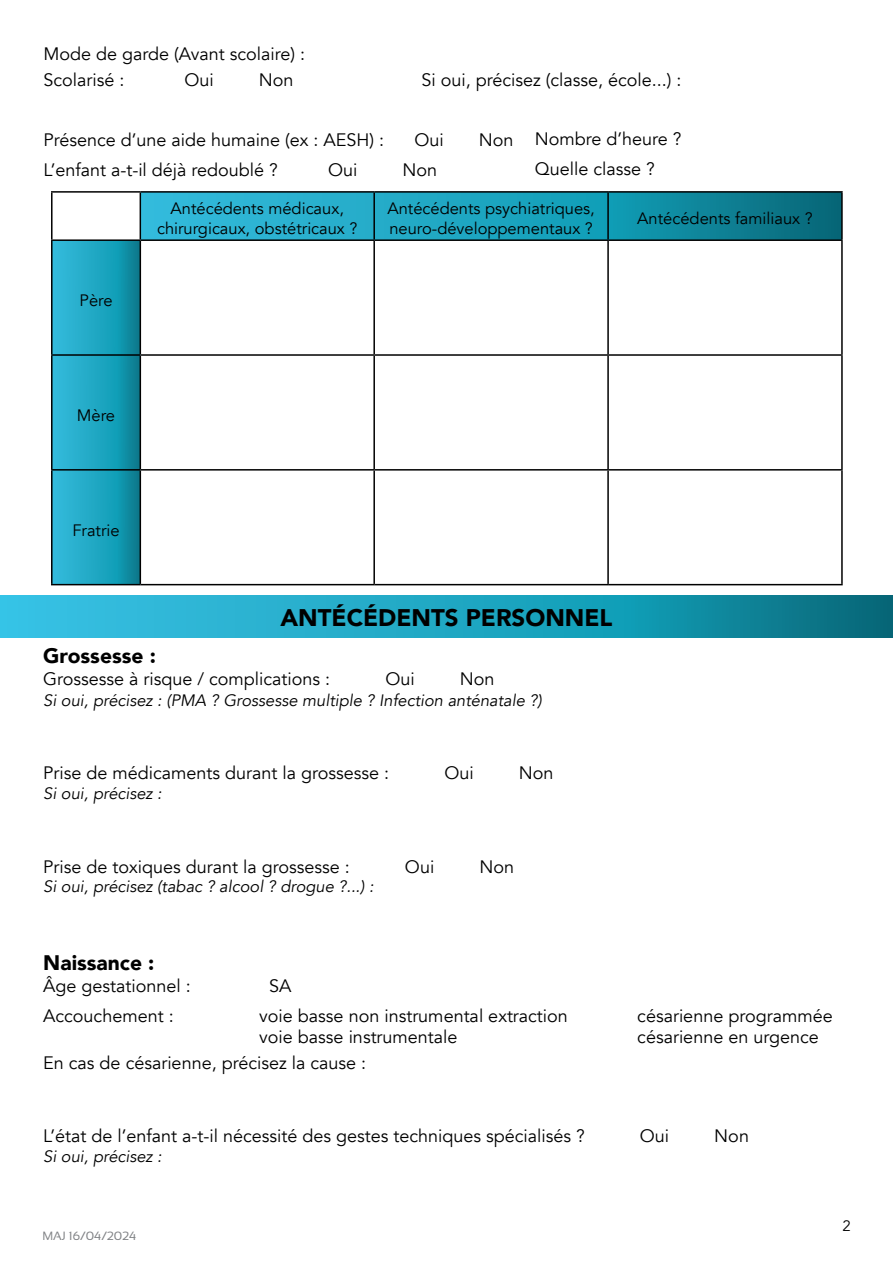
<style>
.page{position:relative;width:893px;height:1263px;background:#fff}
.page>*{position:absolute;margin:0;border:0;box-sizing:border-box;transform-origin:0 0}
.t1{font:900 24px "Avenir";color:#000}
.t2{font:900 21px "Avenir";color:#000}
.t3{font:18px/25.8px "Avenir";color:#000}
.t4{font:16.5px/19.8px "Avenir";color:#000;text-align:center}
.t5{font:italic 16.5px "Avenir";color:#000}
.t6{font:15px "Avenir";color:#000}
.t7{font:12px "Sansation";color:#808285}
</style>
<div class="page">
<svg style="left:0;top:596px;width:893px;height:42px;background:#1ea1bc"></svg>
<svg style="left:53px;top:193px;width:788px;height:391px"></svg>
<hr style="left:51px;top:191px;width:89px;height:2px;background:#000">
<hr style="left:51px;top:193px;width:2px;height:46px;background:#000">
<hr style="left:140px;top:191px;width:234px;height:2px;background:#000">
<hr style="left:140px;top:193px;width:1px;height:46px;background:#000">
<hr style="left:374px;top:191px;width:234px;height:2px;background:#000">
<hr style="left:373px;top:193px;width:2px;height:46px;background:#000">
<hr style="left:608px;top:191px;width:235px;height:2px;background:#000">
<hr style="left:607px;top:193px;width:2px;height:46px;background:#000">
<hr style="left:841px;top:193px;width:2px;height:46px;background:#000">
<hr style="left:51px;top:239px;width:89px;height:2px;background:#000">
<hr style="left:51px;top:241px;width:2px;height:113px;background:#000">
<hr style="left:140px;top:239px;width:234px;height:2px;background:#000">
<hr style="left:140px;top:241px;width:1px;height:113px;background:#000">
<hr style="left:374px;top:239px;width:234px;height:2px;background:#000">
<hr style="left:373px;top:241px;width:2px;height:113px;background:#000">
<hr style="left:608px;top:239px;width:235px;height:2px;background:#000">
<hr style="left:607px;top:241px;width:2px;height:113px;background:#000">
<hr style="left:841px;top:241px;width:2px;height:113px;background:#000">
<hr style="left:51px;top:354px;width:89px;height:2px;background:#000">
<hr style="left:51px;top:356px;width:2px;height:113px;background:#000">
<hr style="left:140px;top:354px;width:234px;height:2px;background:#000">
<hr style="left:140px;top:356px;width:1px;height:113px;background:#000">
<hr style="left:374px;top:354px;width:234px;height:2px;background:#000">
<hr style="left:373px;top:356px;width:2px;height:113px;background:#000">
<hr style="left:608px;top:354px;width:235px;height:2px;background:#000">
<hr style="left:607px;top:356px;width:2px;height:113px;background:#000">
<hr style="left:841px;top:356px;width:2px;height:113px;background:#000">
<hr style="left:51px;top:469px;width:89px;height:2px;background:#000">
<hr style="left:51px;top:471px;width:2px;height:113px;background:#000">
<hr style="left:140px;top:469px;width:234px;height:2px;background:#000">
<hr style="left:140px;top:471px;width:1px;height:113px;background:#000">
<hr style="left:374px;top:469px;width:234px;height:2px;background:#000">
<hr style="left:373px;top:471px;width:2px;height:113px;background:#000">
<hr style="left:608px;top:469px;width:235px;height:2px;background:#000">
<hr style="left:607px;top:471px;width:2px;height:113px;background:#000">
<hr style="left:841px;top:471px;width:2px;height:113px;background:#000">
<hr style="left:51px;top:584px;width:89px;height:1px;background:#000">
<hr style="left:140px;top:584px;width:234px;height:1px;background:#000">
<hr style="left:374px;top:584px;width:234px;height:1px;background:#000">
<hr style="left:608px;top:584px;width:235px;height:1px;background:#000">
<p class="t3" style="left:43px;top:41px;width:263px">Mode de garde (Avant scolaire) :<br>Scolarisé :</p>
<p class="t3" style="left:184px;top:67px;width:31px">Oui</p>
<p class="t3" style="left:259px;top:67px;width:36px">Non</p>
<p class="t3" style="left:421px;top:67px;width:262px">Si oui, précisez (classe, école...) :</p>
<p class="t3" style="left:43px;top:127px;width:342px">Présence d’une aide humaine (ex : AESH) :</p>
<p class="t3" style="left:414px;top:127px;width:31px">Oui</p>
<p class="t3" style="left:479px;top:127px;width:36px">Non</p>
<p class="t3" style="left:43px;top:158px;width:236px">L’enfant a-t-il déjà redoublé ?</p>
<p class="t3" style="left:328px;top:158px;width:31px">Oui</p>
<p class="t3" style="left:402px;top:158px;width:36px">Non</p>
<p class="t3" style="left:535px;top:124px;width:148px;line-height:30.2px">Nombre d’heure ?<br>Quelle classe ?</p>
<p class="t4" style="left:80px;top:291px;width:34px">Père</p>
<p class="t4" style="left:77px;top:405px;width:40px">Mère</p>
<p class="t4" style="left:157px;top:199px;width:202px">Antécédents médicaux, chirurgicaux, obstétricaux ?</p>
<p class="t4" style="left:387px;top:199px;width:209px;text-align:left">Antécédents psychiatriques, neuro-développementaux ?</p>
<p class="t4" style="left:637px;top:209px;width:177px">Antécédents familiaux ?</p>
<p class="t4" style="left:72px;top:520px;width:49px">Fratrie</p>
<h1 class="t1" style="left:280px;top:597px;width:334px">Antécédents Personnel</h1>
<p class="t2" style="left:43px;top:638px;width:114px">Grossesse :</p>
<p class="t3" style="left:43px;top:666px;width:289px">Grossesse à risque / complications :</p>
<p class="t3" style="left:385px;top:666px;width:31px">Oui</p>
<p class="t3" style="left:460px;top:666px;width:36px">Non</p>
<p class="t5" style="left:43px;top:691px;width:500px">Si oui, précisez : (PMA ? Grossesse multiple ? Infection anténatale ?)</p>
<p class="t3" style="left:43px;top:761px;width:347px">Prise de médicaments durant la grossesse :</p>
<p class="t3" style="left:444px;top:761px;width:31px">Oui</p>
<p class="t3" style="left:519px;top:761px;width:36px">Non</p>
<p class="t5" style="left:43px;top:784px;width:120px">Si oui, précisez :</p>
<p class="t3" style="left:43px;top:854px;width:308px">Prise de toxiques durant la grossesse :</p>
<p class="t3" style="left:405px;top:854px;width:31px">Oui</p>
<p class="t3" style="left:479px;top:854px;width:36px">Non</p>
<p class="t5" style="left:43px;top:877px;width:332px">Si oui, précisez (tabac ? alcool ? drogue ?...) :</p>
<p class="t2" style="left:43px;top:944px;width:113px">Naissance :</p>
<p class="t3" style="left:43px;top:973px;width:149px">Âge gestationnel :</p>
<p class="t3" style="left:269px;top:973px;width:24px">SA</p>
<p class="t3" style="left:43px;top:1003px;width:132px">Accouchement :</p>
<p class="t3" style="left:259px;top:1003px;width:310px">voie basse non instrumental extraction</p>
<p class="t3" style="left:637px;top:1003px;width:197px">césarienne programmée</p>
<p class="t3" style="left:259px;top:1024px;width:200px">voie basse instrumentale</p>
<p class="t3" style="left:637px;top:1024px;width:183px">césarienne en urgence</p>
<p class="t3" style="left:43px;top:1050px;width:324px">En cas de césarienne, précisez la cause :</p>
<p class="t3" style="left:43px;top:1123px;width:543px">L’état de l’enfant a-t-il nécessité des gestes techniques spécialisés ?</p>
<p class="t3" style="left:640px;top:1123px;width:31px">Oui</p>
<p class="t3" style="left:714px;top:1123px;width:36px">Non</p>
<p class="t5" style="left:43px;top:1147px;width:120px">Si oui, précisez :</p>
<p class="t7" style="left:43px;top:1229px;width:95px">MAJ 16/04/2024</p>
<p class="t6" style="left:842px;top:1217px;width:10px">2</p>
</div>
